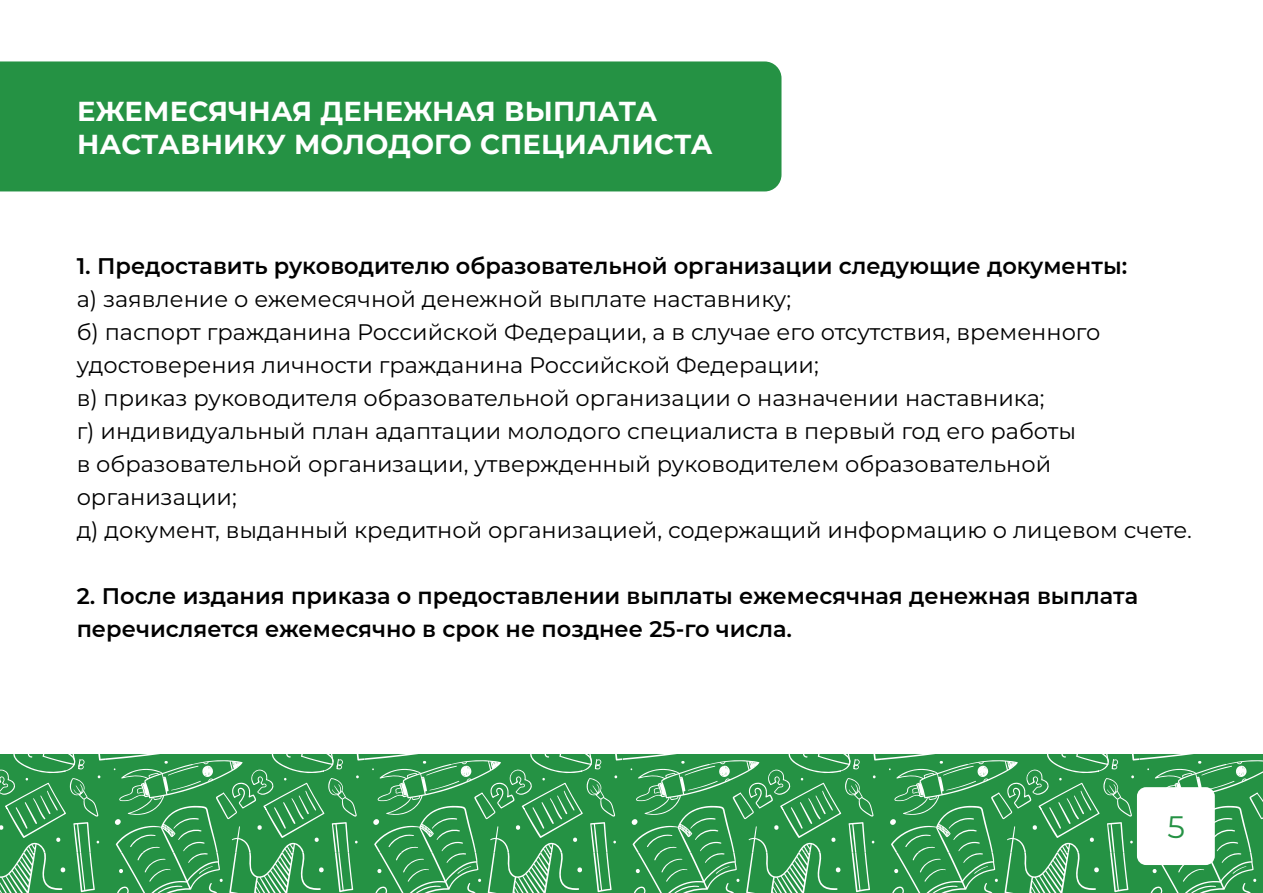
<style>
.page{position:relative;width:1263px;height:893px;background:#fff}
.page>*{position:absolute;margin:0;border:0;box-sizing:border-box;transform-origin:0 0}
.t1{font:31.05px "Montserrat";color:#259244}
.t2{font:700 27.3px/32.8px "Montserrat";letter-spacing:.01em;color:#fff}
.t3{font:22.5px/33px "Montserrat";color:#000}
.t4{font:600 22.5px/33px "Montserrat";color:#000}
</style>
<div class="page">
<div style="left:0;top:61px;width:781px;height:130px;background:#259244"></div>
<svg style="left:1px;top:754px;width:1262px;height:139px;background:#3c9d58"></svg>
<div style="left:1137px;top:787px;width:78px;height:78px;background:#fff;border-radius:9px"></div>
<p class="t2" style="left:77px;top:94px;width:637px">ЕЖЕМЕСЯЧНАЯ ДЕНЕЖНАЯ ВЫПЛАТА<br>НАСТАВНИКУ МОЛОДОГО СПЕЦИАЛИСТА</p>
<p class="t4" style="left:77px;top:249px;width:1052px">1. Предоставить руководителю образовательной организации следующие документы:</p>
<p class="t3" style="left:77px;top:282px;width:1117px">а) заявление о ежемесячной денежной выплате наставнику;<br>б) паспорт гражданина Российской Федерации, а в случае его отсутствия, временного удостоверения личности гражданина Российской Федерации;<br>в) приказ руководителя образовательной организации о назначении наставника;<br>г) индивидуальный план адаптации молодого специалиста в первый год его работы<br>в образовательной организации, утвержденный руководителем образовательной организации;<br>д) документ, выданный кредитной организацией, содержащий информацию о лицевом счете.</p>
<p class="t4" style="left:77px;top:579px;width:1063px">2. После издания приказа о предоставлении выплаты ежемесячная денежная выплата перечисляется ежемесячно в срок не позднее 25-го числа.</p>
<h1 class="t1" style="left:1167px;top:806px;width:19px">5</h1>
</div>
